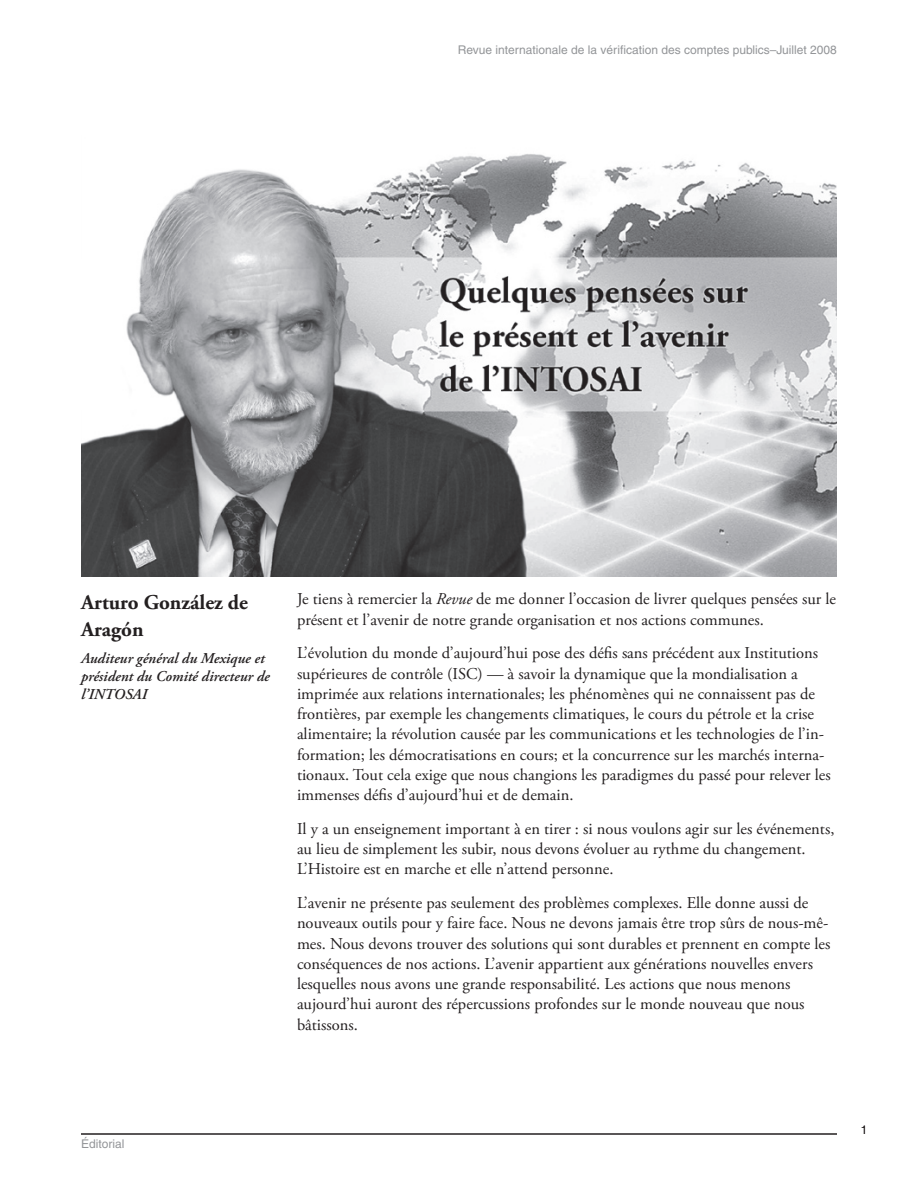
<style>
.page{position:relative;width:918px;height:1188px;background:#fff}
.page>*{position:absolute;margin:0;border:0;box-sizing:border-box;transform-origin:0 0}
.t1{font:700 21px/27px "Adobe Garamond Pro";color:#231f20}
.t2{font:16.5px/20.2px "Adobe Garamond Pro";color:#231f20}
.t3{font:italic 600 15px/18px "Adobe Garamond Pro";color:#231f20}
.t4{font:12px "Helvetica";color:#939598}
.t5{font:300 12px "Helvetica";color:#231f20}
.s1{font-style:italic}
</style>
<div class="page">
<img style="left:81px;top:154px;width:756px;height:423px">
<hr style="left:81px;top:1134px;width:756px;height:1px;background:#231f20">
<p class="t4" style="left:458px;top:43px;width:381px">Revue internationale de la vérification des comptes publics–Juillet 2008</p>
<p class="t1" style="left:81px;top:589px;width:169px">Arturo González de<br>Aragón</p>
<p class="t3" style="left:81px;top:650px;width:190px">Auditeur général du Mexique et président du Comité directeur de l’INTOSAI</p>
<p class="t2" style="left:297px;top:590px;width:541px">Je tiens à remercier la <span class="s1">Revue</span> de me donner l’occasion de livrer quelques pensées sur le présent et l’avenir de notre grande organisation et nos actions communes.</p>
<p class="t2" style="left:297px;top:644px;width:535px">L’évolution du monde d’aujourd’hui pose des défis sans précédent aux Institutions supérieures de contrôle (ISC) — à savoir la dynamique que la mondialisation a imprimée aux relations internationales; les phénomènes qui ne connaissent pas de frontières, par exemple les changements climatiques, le cours du pétrole et la crise alimentaire; la révolution causée par les communications et les technologies de l’in&shy;formation; les démocratisations en cours; et la concurrence sur les marchés interna&shy;tionaux. Tout cela exige que nous changions les paradigmes du passé pour relever les immenses défis d’aujourd’hui et de demain.</p>
<p class="t2" style="left:297px;top:819px;width:539px">Il y a un enseignement important à en tirer : si nous voulons agir sur les événements, au lieu de simplement les subir, nous devons évoluer au rythme du changement.<br>L’Histoire est en marche et elle n’attend personne.</p>
<p class="t2" style="left:297px;top:893px;width:535px">L’avenir ne présente pas seulement des problèmes complexes. Elle donne aussi de nouveaux outils pour y faire face. Nous ne devons jamais être trop sûrs de nous-mê&shy;mes. Nous devons trouver des solutions qui sont durables et prennent en compte les conséquences de nos actions. L’avenir appartient aux générations nouvelles envers lesquelles nous avons une grande responsabilité. Les actions que nous menons aujourd’hui auront des répercussions profondes sur le monde nouveau que nous bâtissons.</p>
<p class="t4" style="left:81px;top:1137px;width:45px">Éditorial</p>
<p class="t5" style="left:861px;top:1122px;width:8px">1</p>
</div>
